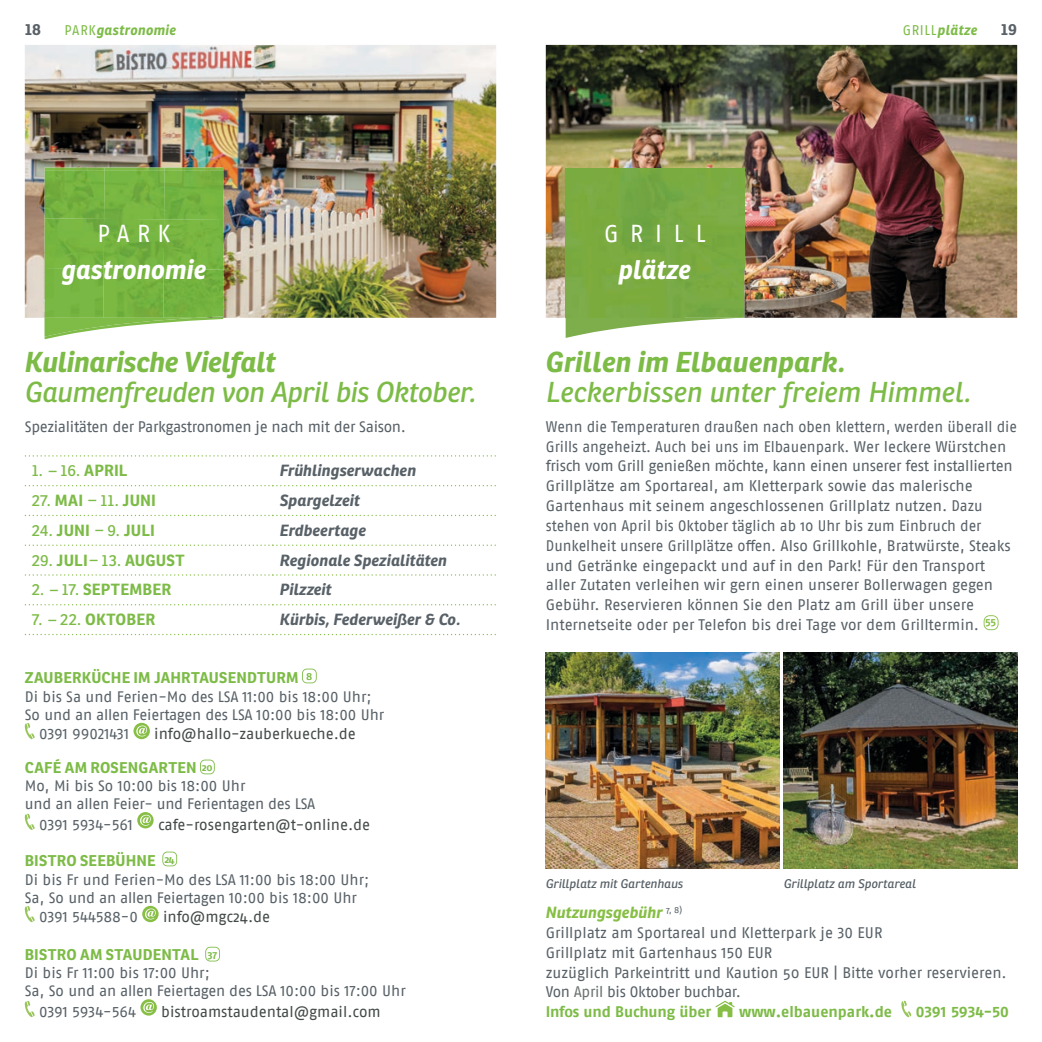
<style>
.page{position:relative;width:1042px;height:1042px;background:#fff}
.page>*{position:absolute;margin:0;border:0;box-sizing:border-box;transform-origin:0 0}
.t1{font:italic 28px "Ronnia";letter-spacing:-.01em;color:#7dbb47}
.t2{font:italic 700 28px "Ronnia";letter-spacing:-.01em;color:#7dbb47}
.t3{font:italic 700 26.25px "Ronnia";color:#fff}
.t4{font:24.5px "Fago OT";letter-spacing:.49em;color:#fff}
.t5{font:italic 700 15.75px "Ronnia";color:#586167}
.t6{font:700 15.75px "Ronnia";letter-spacing:.01em;color:#7dbb47}
.t7{font:15.75px "Ronnia";color:#7dbb47}
.t8{font:italic 700 15.75px "Ronnia";color:#87be45}
.t9{font:700 15.75px "Ronnia";color:#586167}
.t10{font:15.4px/19.8px "Fago OT";letter-spacing:-.005em;color:#586167;scale:.95 1}
.t11{font:15.4px/19.8px "Fago OT";letter-spacing:-.005em;color:#586167}
.t12{font:15.4px "Fago OT";letter-spacing:-.005em;color:#434a48}
.t13{font:15.4px "Fago OT";letter-spacing:-.025em;color:#586167}
.t14{font:700 15.4px "Fago OT";color:#7dbb47}
.t15{font:15.22px/18.2px "Fago OT";letter-spacing:-.015em;color:#586167}
.t16{font:700 15.22px "Ronnia";letter-spacing:.01em;color:#7dbb47}
.t17{font:italic 700 14px "Ronnia";letter-spacing:.015em;color:#7dbb47}
.t18{font:italic 12.25px "Ronnia";color:#586167}
.s1{font-family:"Fago OT";font-weight:400;font-style:normal}
.s2{font-weight:700}
.s3{font-weight:400}
.s4{font-family:"Fago OT";font-size:10.33px}
.s5{color:#6b7171}
.s6{font-weight:700;color:#7dbb47}
</style>
<div class="page">
<img style="left:25px;top:45px;width:471px;height:273px">
<img style="left:45px;top:168px;width:119px;height:2px">
<img style="left:164px;top:168px;width:59px;height:2px">
<img style="left:223px;top:217px;width:1px;height:50px">
<img style="left:223px;top:267px;width:1px;height:49px">
<svg style="left:45px;top:318px;width:178px;height:21px"></svg>
<img style="left:45px;top:170px;width:178px;height:48px">
<img style="left:45px;top:218px;width:178px;height:50px">
<img style="left:45px;top:268px;width:178px;height:50px">
<svg style="left:302px;top:668px;width:15px;height:15px"></svg>
<svg style="left:25px;top:723px;width:10px;height:16px"></svg>
<svg style="left:133px;top:723px;width:17px;height:16px"></svg>
<svg style="left:200px;top:759px;width:15px;height:15px"></svg>
<svg style="left:25px;top:814px;width:10px;height:16px"></svg>
<svg style="left:137px;top:812px;width:17px;height:16px"></svg>
<svg style="left:162px;top:851px;width:15px;height:15px"></svg>
<svg style="left:25px;top:906px;width:10px;height:16px"></svg>
<svg style="left:142px;top:906px;width:17px;height:16px"></svg>
<svg style="left:205px;top:947px;width:15px;height:14px"></svg>
<svg style="left:25px;top:1001px;width:10px;height:16px"></svg>
<svg style="left:140px;top:999px;width:17px;height:16px"></svg>
<svg style="left:25px;top:455px;width:471px;height:1px"></svg>
<svg style="left:25px;top:485px;width:471px;height:1px"></svg>
<svg style="left:25px;top:515px;width:471px;height:1px"></svg>
<svg style="left:25px;top:544px;width:471px;height:2px"></svg>
<svg style="left:25px;top:574px;width:471px;height:2px"></svg>
<svg style="left:25px;top:604px;width:471px;height:1px"></svg>
<svg style="left:25px;top:634px;width:471px;height:1px"></svg>
<img style="left:546px;top:652px;width:233px;height:216px">
<img style="left:546px;top:45px;width:471px;height:273px">
<svg style="left:566px;top:318px;width:169px;height:20px"></svg>
<img style="left:566px;top:169px;width:178px;height:149px">
<svg style="left:983px;top:615px;width:15px;height:15px"></svg>
<img style="left:784px;top:652px;width:233px;height:216px">
<svg style="left:715px;top:1001px;width:19px;height:16px"></svg>
<svg style="left:901px;top:1001px;width:10px;height:16px"></svg>
<p class="t9" style="left:25px;top:19px;width:18px">18</p>
<p class="t17" style="left:65px;top:21px;width:113px"><span class="s1">PARK</span>gastronomie</p>
<p class="t17" style="left:903px;top:21px;width:76px"><span class="s1">GRILL</span>plätze</p>
<p class="t9" style="left:1001px;top:19px;width:18px">19</p>
<h3 class="t4" style="left:98px;top:219px;width:74px">PARK</h3>
<h2 class="t3" style="left:62px;top:253px;width:146px">gastronomie</h2>
<h1 class="t2" style="left:25px;top:344px;width:253px">Kulinarische Vielfalt</h1>
<h1 class="t1" style="left:25px;top:374px;width:453px">Gaumenfreuden von April bis Oktober.</h1>
<p class="t13" style="left:25px;top:417px;width:383px">Spezialitäten der Parkgastronomen je nach mit der Saison.</p>
<p class="t7" style="left:32px;top:461px;width:97px">1. – 16. <span class="s2">APRIL</span></p>
<p class="t5" style="left:280px;top:461px;width:138px">Frühlingserwachen</p>
<p class="t7" style="left:32px;top:491px;width:126px">27. <span class="s2">MAI</span> – 11. <span class="s2">JUNI</span></p>
<p class="t5" style="left:280px;top:490px;width:82px">Spargelzeit</p>
<p class="t6" style="left:32px;top:520px;width:125px"><span class="s3">24.</span> JUNI <span class="s3">– 9.</span> JULI</p>
<p class="t5" style="left:280px;top:520px;width:88px">Erdbeertage</p>
<p class="t6" style="left:32px;top:550px;width:154px"><span class="s3">29.</span> JULI<span class="s3">– 13.</span> AUGUST</p>
<p class="t5" style="left:280px;top:550px;width:169px">Regionale Spezialitäten</p>
<p class="t6" style="left:32px;top:580px;width:141px"><span class="s3">2. – 17.</span> SEPTEMBER</p>
<p class="t5" style="left:280px;top:580px;width:53px">Pilzzeit</p>
<p class="t6" style="left:32px;top:609px;width:125px"><span class="s3">7. – 22.</span> OKTOBER</p>
<p class="t5" style="left:280px;top:609px;width:182px">Kürbis, Federweißer &amp; Co.</p>
<p class="t16" style="left:25px;top:668px;width:289px">ZAUBERKÜCHE IM JAHRTAUSENDTURM <sup>8</sup></p>
<p class="t15" style="left:25px;top:687px;width:348px">Di bis Sa und Ferien-Mo des LSA 11:00 bis 18:00 Uhr;</p>
<p class="t15" style="left:25px;top:705px;width:361px">So und an allen Feiertagen des LSA 10:00 bis 18:00 Uhr</p>
<p class="t15" style="left:39px;top:725px;width:92px">0391 99021431</p>
<p class="t12" style="left:154px;top:724px;width:203px">info@hallo-zauberkueche.de</p>
<p class="t16" style="left:25px;top:757px;width:189px">CAFÉ AM ROSENGARTEN <span class="s4">20</span></p>
<p class="t15" style="left:25px;top:776px;width:292px">Mo, Mi bis So 10:00 bis 18:00 Uhr<br>und an allen Feier- und Ferientagen des LSA</p>
<p class="t15" style="left:39px;top:815px;width:95px">0391 5934-561</p>
<p class="t12" style="left:158px;top:815px;width:214px">cafe-rosengarten@t-online.de</p>
<p class="t16" style="left:25px;top:851px;width:151px">BISTRO SEEBÜHNE <sup>24</sup></p>
<p class="t15" style="left:25px;top:870px;width:346px">Di bis Fr und Ferien-Mo des LSA 11:00 bis 18:00 Uhr;</p>
<p class="t15" style="left:25px;top:888px;width:334px">Sa, So und an allen Feiertagen 10:00 bis 18:00 Uhr</p>
<p class="t15" style="left:39px;top:908px;width:100px">0391 544588-0</p>
<p class="t12" style="left:163px;top:907px;width:109px">info@mgc24.de</p>
<p class="t16" style="left:25px;top:944px;width:194px">BISTRO AM STAUDENTAL <span class="s4">37</span></p>
<p class="t15" style="left:25px;top:963px;width:382px">Di bis Fr 11:00 bis 17:00 Uhr;<br>Sa, So und an allen Feiertagen des LSA 10:00 bis 17:00 Uhr</p>
<p class="t15" style="left:39px;top:1002px;width:99px">0391 5934-564</p>
<p class="t12" style="left:161px;top:1002px;width:221px">bistroamstaudental@gmail.com</p>
<h3 class="t4" style="left:604px;top:219px;width:103px">GRILL</h3>
<h2 class="t3" style="left:619px;top:253px;width:74px">plätze</h2>
<h1 class="t2" style="left:546px;top:344px;width:302px">Grillen im Elbauenpark.</h1>
<h1 class="t1" style="left:546px;top:374px;width:427px">Leckerbissen unter freiem Himmel.</h1>
<p class="t10" style="left:546px;top:416px;width:498px">Wenn die Temperaturen draußen nach oben klettern, werden überall die Grills angeheizt. Auch bei uns im Elbauenpark. Wer leckere Würstchen frisch vom Grill genießen möchte, kann einen unserer fest installierten Grillplätze am Sportareal, am Kletterpark sowie das malerische Gartenhaus mit seinem angeschlossenen Grillplatz nutzen. Dazu stehen von April bis Oktober täglich ab 10 Uhr bis zum Einbruch der Dunkelheit unsere Grillplätze offen. Also Grillkohle, Bratwürste, Steaks und Getränke eingepackt und auf in den Park! Für den Transport aller Zutaten verleihen wir gern einen unserer Bollerwagen gegen Gebühr. Reservieren können Sie den Platz am Grill über unsere Internetseite oder per Telefon bis drei Tage vor dem Grilltermin. <sup>55</sup></p>
<p class="t18" style="left:546px;top:876px;width:139px">Grillplatz mit Gartenhaus</p>
<p class="t18" style="left:784px;top:876px;width:134px">Grillplatz am Sportareal</p>
<p class="t8" style="left:546px;top:902px;width:138px">Nutzungsgebühr <sup>7,</sup> <sup>8)</sup></p>
<p class="t11" style="left:546px;top:922px;width:462px">Grillplatz am Sportareal und Kletterpark je 30 EUR<br>Grillplatz mit Gartenhaus 150 EUR<br>zuzüglich Parkeintritt und Kaution 50 EUR | Bitte vorher reservieren.<br>Von <span class="s5">April</span> bis Oktober buchbar.<br><span class="s6">Infos und Buchung über</span></p>
<p class="t14" style="left:739px;top:1002px;width:155px">www.elbauenpark.de</p>
<p class="t14" style="left:916px;top:1002px;width:95px">0391 5934-50</p>
</div>
